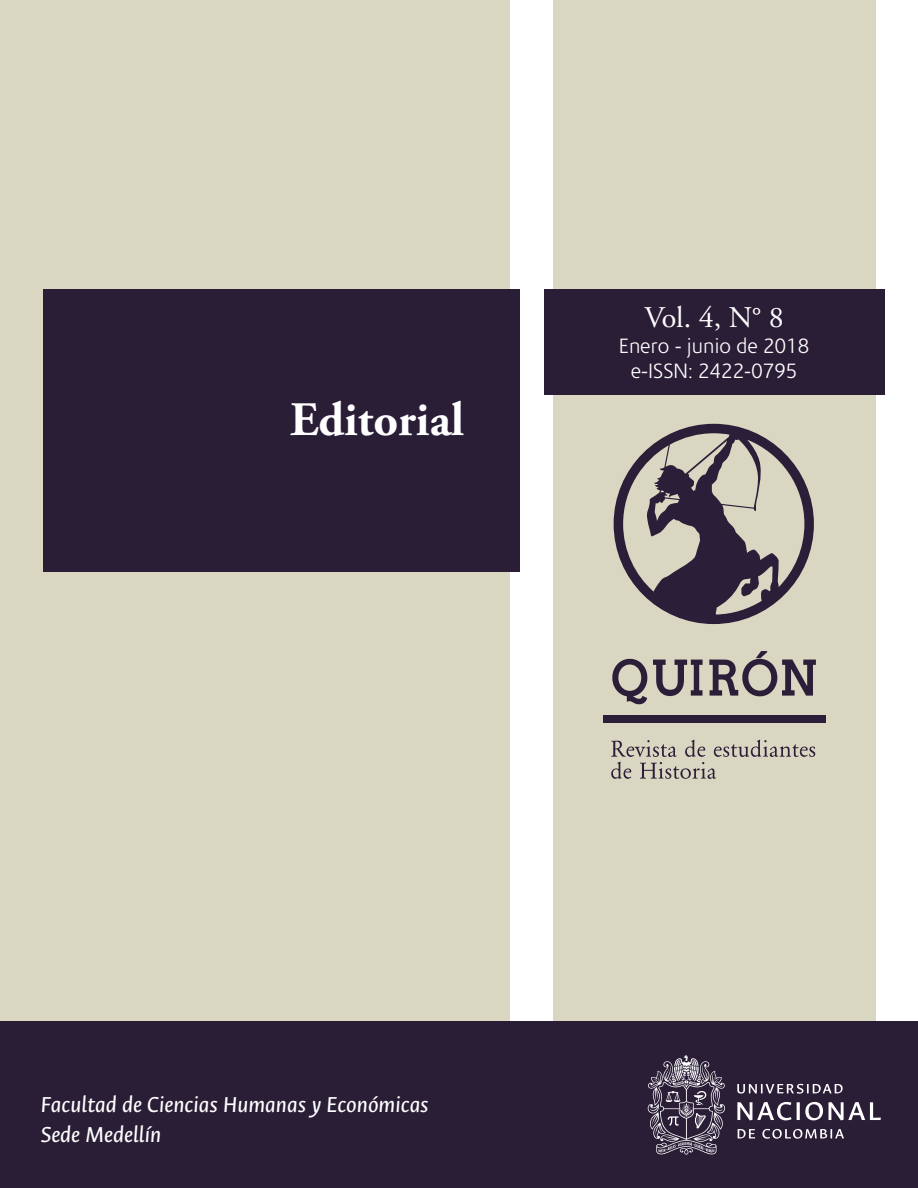
<style>
.page{position:relative;width:918px;height:1188px;background:#fff}
.page>*{position:absolute;margin:0;border:0;box-sizing:border-box;transform-origin:0 0}
.t1{font:700 48px "Adobe Garamond Pro";color:#fff}
.t2{font:30px "Adobe Garamond Pro";color:#fff}
.t3{font:italic 24.3px/30px "Ancizar Sans";color:#fff}
.t4{font:300 21px/25.2px "Corisande";color:#fff;text-align:center}
</style>
<div class="page">
<div style="left:553px;top:0;width:322px;height:1037px;background:#d9d7c1"></div>
<div style="left:0;top:0;width:510px;height:1037px;background:#d9d7c1"></div>
<div style="left:544px;top:289px;width:340px;height:106px;background:#2a1e37"></div>
<div style="left:44px;top:289px;width:476px;height:282px;background:#2a1e37"></div>
<svg style="left:614px;top:424px;width:200px;height:200px"></svg>
<div style="left:603px;top:715px;width:222px;height:8px;background:#2a1e38"></div>
<svg style="left:709px;top:651px;width:107px;height:45px"></svg>
<svg style="left:653px;top:660px;width:50px;height:36px"></svg>
<svg style="left:612px;top:659px;width:35px;height:45px"></svg>
<svg style="left:611px;top:740px;width:204px;height:39px"></svg>
<div style="left:0;top:1021px;width:918px;height:167px;background:#2a1e37"></div>
<svg style="left:737px;top:1084px;width:106px;height:10px"></svg>
<svg style="left:737px;top:1102px;width:144px;height:18px"></svg>
<svg style="left:738px;top:1129px;width:17px;height:9px"></svg>
<svg style="left:762px;top:1129px;width:82px;height:10px"></svg>
<svg style="left:648px;top:1055px;width:77px;height:100px"></svg>
<h1 class="t1" style="left:290px;top:392px;width:176px">Editorial</h1>
<p class="t2" style="left:644px;top:300px;width:141px">Vol. 4, N° 8</p>
<p class="t4" style="left:619px;top:334px;width:192px">Enero - junio de 2018 e-ISSN: 2422-0795</p>
<p class="t3" style="left:41px;top:1090px;width:389px">Facultad de Ciencias Humanas y Económicas<br>Sede Medellín</p>
</div>
